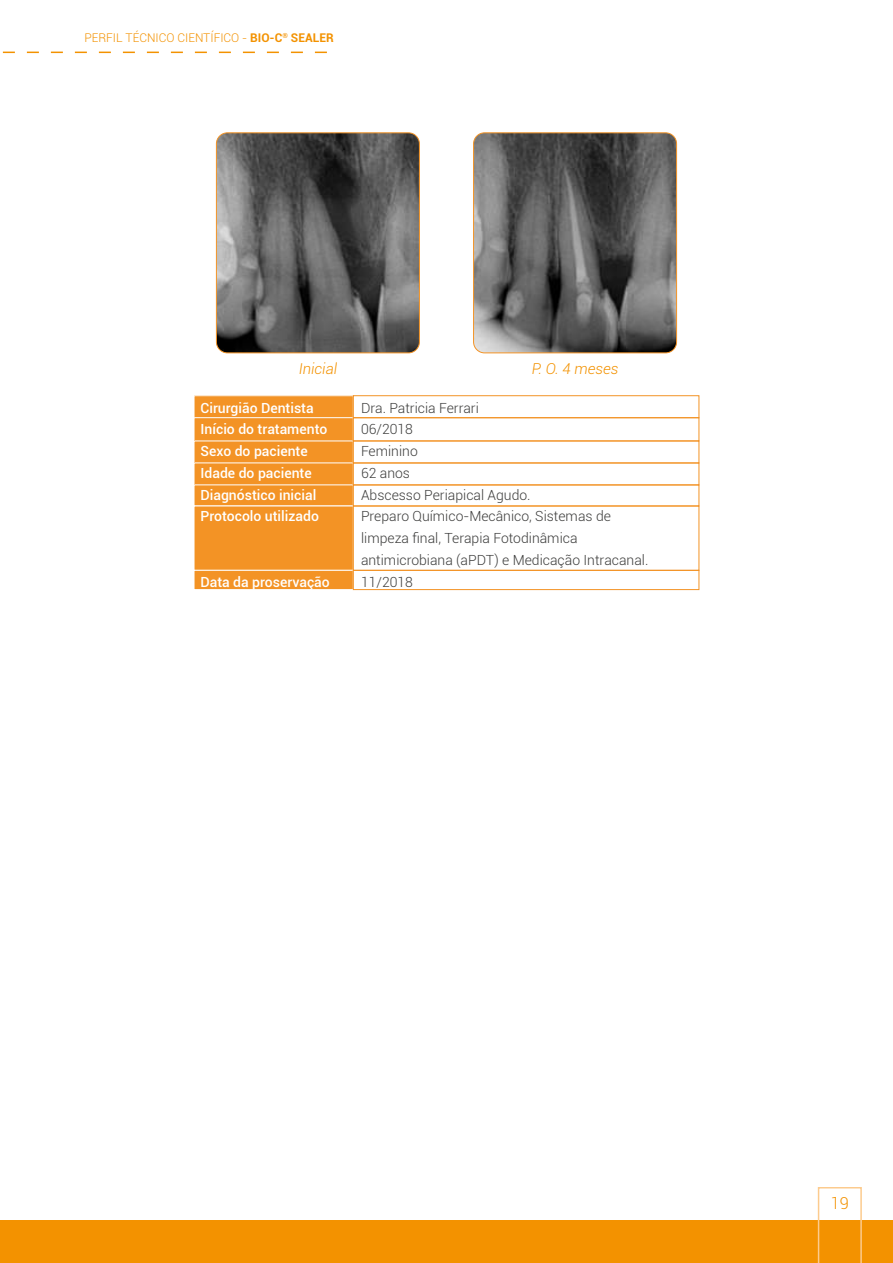
<style>
.page{position:relative;width:893px;height:1263px;background:#fff}
.page>*{position:absolute;margin:0;border:0;box-sizing:border-box;transform-origin:0 0}
.t1{font:300 16.5px "Roboto";color:#f39200}
.t2{font:italic 300 15px "Roboto";color:#f39200}
.t3{font:300 13.95px/21.8px "Roboto";color:#3c3c3b}
.t4{font:500 13.95px/21.8px "Roboto";color:#fff}
.t5{font:300 12px "Roboto";color:#f39200}
.s1{font-weight:700}
</style>
<div class="page">
<div style="left:0;top:1219px;width:893px;height:44px;background:#f39200"></div>
<svg style="left:818px;top:1187px;width:44px;height:76px"></svg>
<svg style="left:2px;top:52px;width:325px;height:1px"></svg>
<img style="left:216px;top:134px;width:202px;height:219px">
<div style="left:216px;top:132px;width:204px;height:221px;border:1px solid #f39325;border-radius:11px"></div>
<img style="left:475px;top:134px;width:202px;height:219px">
<div style="left:473px;top:132px;width:204px;height:221px;border:1px solid #f39325;border-radius:11px"></div>
<div style="left:194px;top:396px;width:159px;height:22px;background:#f39325"></div>
<div style="left:194px;top:395px;width:160px;height:23px;border:1px solid #fff"></div>
<div style="left:194px;top:418px;width:159px;height:23px;background:#f39325"></div>
<div style="left:194px;top:417px;width:160px;height:24px;border:1px solid #fff"></div>
<div style="left:194px;top:441px;width:159px;height:22px;background:#f39325"></div>
<div style="left:194px;top:463px;width:159px;height:22px;background:#f39325"></div>
<div style="left:194px;top:485px;width:159px;height:21px;background:#f39325"></div>
<div style="left:194px;top:484px;width:160px;height:22px;border:1px solid #fff"></div>
<div style="left:194px;top:506px;width:159px;height:64px;background:#f39325"></div>
<div style="left:194px;top:570px;width:159px;height:20px;background:#f39325"></div>
<div style="left:194px;top:570px;width:160px;height:20px;border:1px solid #fff"></div>
<div style="left:353px;top:395px;width:346px;height:23px;border:1px solid #f39325"></div>
<div style="left:353px;top:417px;width:346px;height:24px;border:1px solid #f39325"></div>
<div style="left:353px;top:462px;width:346px;height:23px;border:1px solid #f39325"></div>
<div style="left:353px;top:484px;width:346px;height:22px;border:1px solid #f39325"></div>
<div style="left:353px;top:506px;width:346px;height:65px;border:1px solid #f39325"></div>
<div style="left:353px;top:570px;width:346px;height:20px;border:1px solid #f39325"></div>
<p class="t5" style="left:84px;top:29px;width:251px">PERFIL TÉCNICO CIENTÍFICO - <span class="s1">BIO-C</span><sup>®</sup> <span class="s1">SEALER</span></p>
<p class="t2" style="left:299px;top:359px;width:40px">Inicial</p>
<p class="t2" style="left:532px;top:359px;width:88px">P. O. 4 meses</p>
<p class="t3" style="left:361px;top:396px;width:289px">Dra. Patricia Ferrari<br>06/2018<br>Feminino<br>62 anos<br>Abscesso Periapical Agudo.<br>Preparo Químico-Mecânico, Sistemas de limpeza final, Terapia Fotodinâmica antimicrobiana (aPDT) e Medicação Intracanal.<br>11/2018</p>
<p class="t4" style="left:200px;top:396px;width:128px">Cirurgião Dentista<br>Início do tratamento<br>Sexo do paciente<br>Idade do paciente<br>Diagnóstico inicial<br>Protocolo utilizado</p>
<p class="t4" style="left:200px;top:570px;width:131px">Data da proservação</p>
<p class="t1" style="left:831px;top:1192px;width:20px">19</p>
</div>
